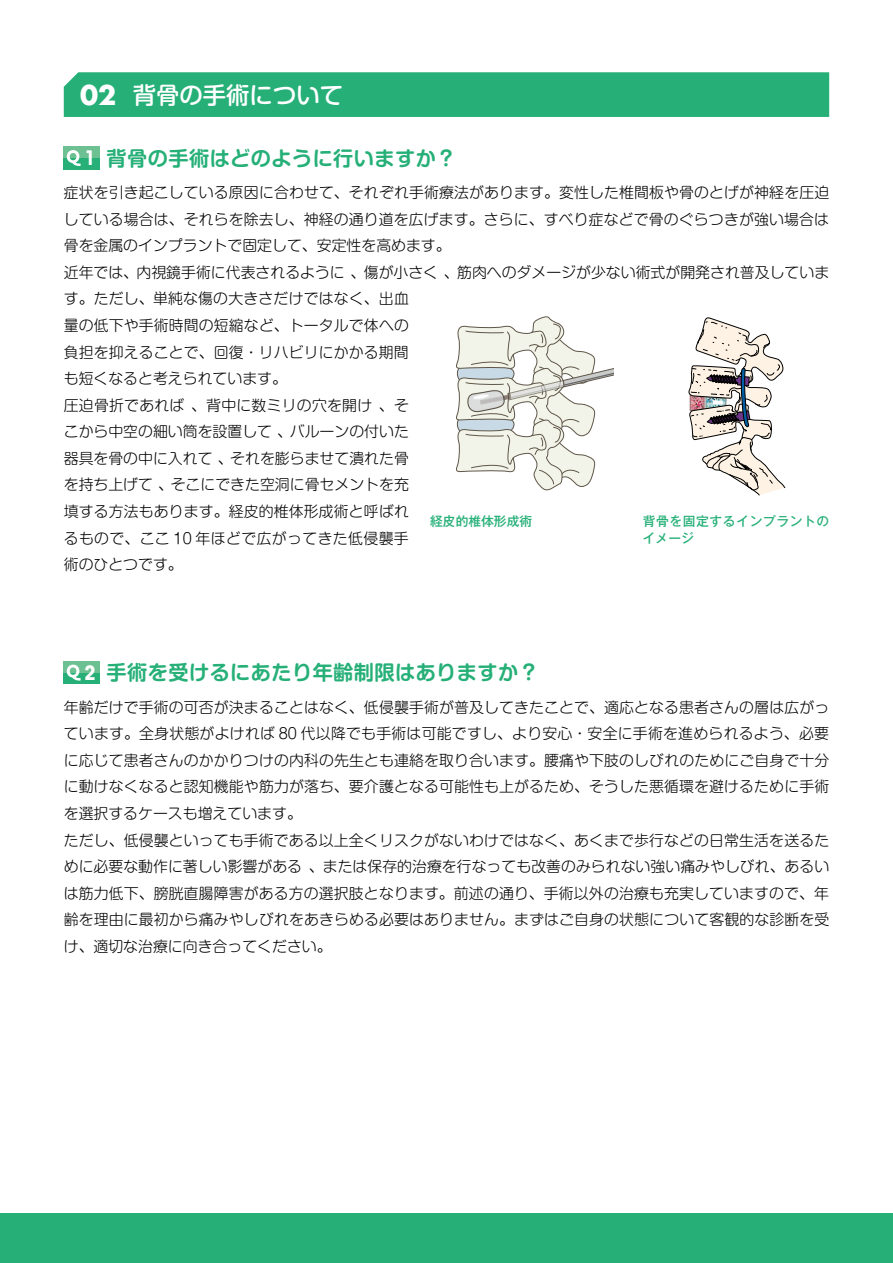
<style>
.page{position:relative;width:893px;height:1263px;background:#fff}
.page>*{position:absolute;margin:0;border:0;box-sizing:border-box;transform-origin:0 0}
.t1{font:500 23.4px "Shin M Go Pro";color:#fff}
.t2{font:700 20.25px "Shin M Go Pro De";letter-spacing:.02em;color:#26b078}
.t3{font:300 14.85px/26.5px "Shin M Go Pro";letter-spacing:.01em;color:#000}
.t4{font:500 12.75px/17px "Gothic MB101 Pro";letter-spacing:.045em;color:#26b078}
.t5{font:500 12.75px "Gothic MB101 Pro";color:#26b078}
.s1{font-family:"Futura";font-weight:700;font-size:26.55px}
.s2{font-family:"Avant Garde";font-stretch:condensed;color:#fff}
</style>
<div class="page">
<div style="left:0;top:1213px;width:893px;height:50px;background:#26b078"></div>
<div style="left:64px;top:147px;width:36px;height:22px;background:#26b078"></div>
<div style="left:64px;top:147px;width:36px;height:11px;background:#6dc091"></div>
<svg style="left:67px;top:150px;width:14px;height:16px"></svg>
<div style="left:64px;top:661px;width:36px;height:23px;background:#26b078"></div>
<div style="left:64px;top:661px;width:36px;height:11px;background:#6dc091"></div>
<svg style="left:67px;top:665px;width:14px;height:15px"></svg>
<svg style="left:456px;top:316px;width:157px;height:175px"></svg>
<svg style="left:688px;top:317px;width:98px;height:179px"></svg>
<div style="left:64px;top:72px;width:765px;height:45px;background:#26b078"></div>
<h1 class="t1" style="left:80px;top:76px;width:264px"><span class="s1">02</span> 背骨の手術について</h1>
<h2 class="t2" style="left:85px;top:142px;width:373px"><span class="s2">1</span> 背骨の手術はどのように行いますか？</h2>
<p class="t3" style="left:64px;top:177px;width:767px">症状を引き起こしている原因に合わせて、それぞれ手術療法があります。変性した椎間板や骨のとげが神経を圧迫している場合は、それらを除去し、神経の通り道を広げます。さらに、すべり症などで骨のぐらつきが強い場合は骨を金属のインプラントで固定して、安定性を高めます。<br>近年では、内視鏡⼿術に代表されるように 、傷が⼩さく 、筋⾁へのダメージが少ない術式が開発され普及しています。ただし、単純な傷の大きさだけではなく、出血<br>量の低下や手術時間の短縮など、トータルで体への<br>負担を抑えることで、回復・リハビリにかかる期間<br>も短くなると考えられています。<br>圧迫⾻折であれば 、背中に数ミリの⽳を開け 、そ<br>こから中空の細い筒を設置して 、バルーンの付いた<br>器具を⾻の中に⼊れて 、それを膨らませて潰れた⾻<br>を持ち上げて 、そこにできた空洞に骨セメントを充<br>填する⽅法もあります。経皮的椎体形成術と呼ばれ<br>るもので、ここ 10 年ほどで広がってきた低侵襲手<br>術のひとつです。</p>
<p class="t5" style="left:430px;top:511px;width:104px">経皮的椎体形成術</p>
<p class="t4" style="left:643px;top:511px;width:188px">背骨を固定するインプラントのイメージ</p>
<h2 class="t2" style="left:85px;top:656px;width:456px"><span class="s2">2</span> 手術を受けるにあたり年齢制限はありますか？</h2>
<p class="t3" style="left:64px;top:692px;width:767px">年齢だけで手術の可否が決まることはなく、低侵襲手術が普及してきたことで、適応となる患者さんの層は広がっています。全身状態がよければ 80 代以降でも手術は可能ですし、より安心・安全に手術を進められるよう、必要に応じて患者さんのかかりつけの内科の先生とも連絡を取り合います。腰痛や下肢のしびれのためにご自身で十分に動けなくなると認知機能や筋力が落ち、要介護となる可能性も上がるため、そうした悪循環を避けるために手術を選択するケースも増えています。<br>ただし、低侵襲といっても手術である以上全くリスクがないわけではなく、あくまで歩⾏などの⽇ 常⽣活を送るために必要な動作に著しい影響がある 、または保存的治療を⾏なっても改善のみられない強い痛みやしびれ、あるいは筋力低下、膀胱直腸障害がある方の選択肢となります。前述の通り、手術以外の治療も充実していますので、年齢を理由に最初から痛みやしびれをあきらめる必要はありません。まずはご自身の状態について客観的な診断を受け、適切な治療に向き合ってください。</p>
</div>
